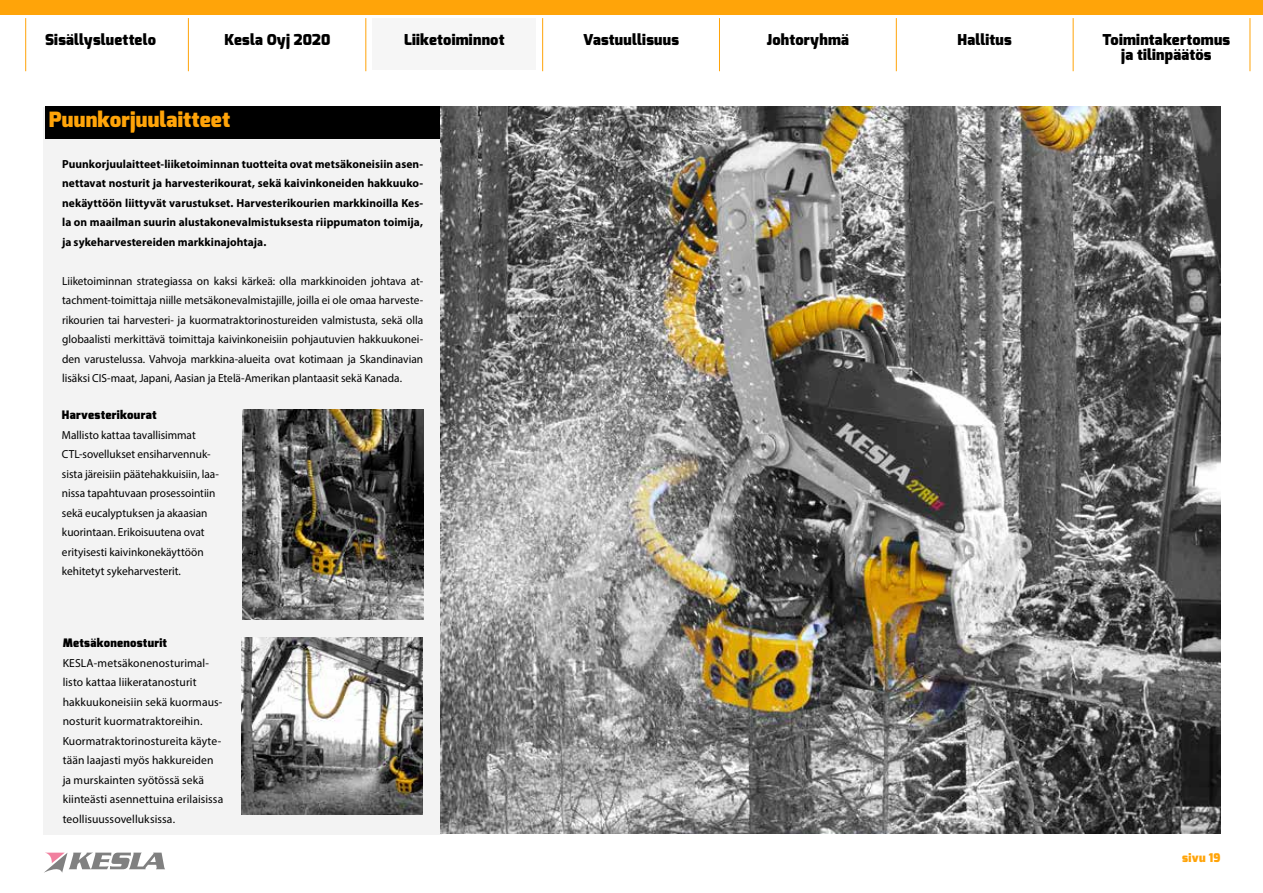
<style>
.page{position:relative;width:1263px;height:893px;background:#fff}
.page>*{position:absolute;margin:0;border:0;box-sizing:border-box;transform-origin:0 0}
.t1{font:900 21px "Exo";letter-spacing:.01em;color:#ffa409}
.t2{font:900 15px/15px "Exo";letter-spacing:.015em;color:#000;text-align:center}
.t3{font:900 12px "Exo";letter-spacing:.025em;color:#ffa409}
.t4{font:11.7px/19.5px "Myriad Pro";letter-spacing:.005em;color:#000}
.t5{font:700 11.7px/19.5px "Myriad Pro";letter-spacing:.005em;color:#000;text-align:justify}
.t6{font:900 11.7px "Exo";letter-spacing:.025em;color:#000}
</style>
<div class="page">
<div style="left:372px;top:18px;width:164px;height:52px;background:#f6f6f6"></div>
<div style="left:0;top:0;width:1263px;height:15px;background:#ffa409"></div>
<svg style="left:44px;top:853px;width:121px;height:20px"></svg>
<hr style="left:188px;top:18px;width:1px;height:53px;background:#ffa409">
<hr style="left:366px;top:18px;width:1px;height:53px;background:#ffa409">
<hr style="left:542px;top:18px;width:1px;height:53px;background:#ffa409">
<hr style="left:719px;top:18px;width:1px;height:53px;background:#ffa409">
<hr style="left:896px;top:18px;width:1px;height:53px;background:#ffa409">
<hr style="left:1073px;top:18px;width:1px;height:53px;background:#ffa409">
<hr style="left:25px;top:18px;width:1px;height:53px;background:#ffa409">
<hr style="left:1250px;top:18px;width:1px;height:53px;background:#ffa409">
<div style="left:43px;top:107px;width:398px;height:727px;background:#f3f3f3"></div>
<div style="left:45px;top:106px;width:396px;height:33px;background:#000"></div>
<img style="left:242px;top:638px;width:181px;height:177px">
<img style="left:441px;top:106px;width:779px;height:727px">
<img style="left:243px;top:410px;width:180px;height:209px">
<p class="t2" style="left:45px;top:32px;width:112px">Sisällysluettelo</p>
<p class="t2" style="left:224px;top:32px;width:107px">Kesla Oyj 2020</p>
<p class="t2" style="left:404px;top:32px;width:102px">Liiketoiminnot</p>
<p class="t2" style="left:583px;top:32px;width:98px">Vastuullisuus</p>
<p class="t2" style="left:767px;top:32px;width:84px">Johtoryhmä</p>
<p class="t2" style="left:957px;top:32px;width:56px">Hallitus</p>
<p class="t2" style="left:1102px;top:32px;width:129px">Toimintakertomus ja tilinpäätös</p>
<h1 class="t1" style="left:49px;top:106px;width:183px">Puunkorjuulaitteet</h1>
<p class="t5" style="left:62px;top:154px;width:363px">Puunkorjuulaitteet-liiketoiminnan tuotteita ovat metsäkoneisiin asen&shy;nettavat nosturit ja harvesterikourat, sekä kaivinkoneiden hakkuuko&shy;nekäyttöön liittyvät varustukset. Harvesterikourien markkinoilla Kes&shy;la on maailman suurin alustakonevalmistuksesta riippumaton toimija, ja sykeharvestereiden markkinajohtaja.</p>
<p class="t4" style="left:62px;top:271px;width:363px;text-align:justify">Liiketoiminnan strategiassa on kaksi kärkeä: olla markkinoiden johtava at&shy;tachment-toimittaja niille metsäkonevalmistajille, joilla ei ole omaa harveste&shy;rikourien tai harvesteri- ja kuormatraktorinostureiden valmistusta, sekä olla globaalisti merkittävä toimittaja kaivinkoneisiin pohjautuvien hakkuukonei&shy;den varustelussa. Vahvoja markkina-alueita ovat kotimaan ja Skandinavian lisäksi CIS-maat, Japani, Aasian ja Etelä-Amerikan plantaasit sekä Kanada.</p>
<p class="t6" style="left:62px;top:407px;width:96px">Harvesterikourat</p>
<p class="t4" style="left:62px;top:425px;width:159px">Mallisto kattaa tavallisimmat CTL-sovellukset ensiharvennuk&shy;sista järeisiin päätehakkuisiin, laa&shy;nissa tapahtuvaan prosessointiin sekä eucalyptuksen ja akaasian kuorintaan. Erikoisuutena ovat erityisesti kaivinkonekäyttöön kehitetyt sykeharvesterit.</p>
<p class="t6" style="left:63px;top:635px;width:106px">Metsäkonenosturit</p>
<p class="t4" style="left:63px;top:653px;width:162px">KESLA-metsäkonenosturimal&shy;listo kattaa liikeratanosturit hakkuukoneisiin sekä kuormaus&shy;nosturit kuormatraktoreihin.<br>Kuormatraktorinostureita käyte&shy;tään laajasti myös hakkureiden ja murskainten syötössä sekä kiinteästi asennettuina erilaisissa teollisuussovelluksissa.</p>
<p class="t3" style="left:1182px;top:850px;width:40px">sivu 19</p>
</div>
